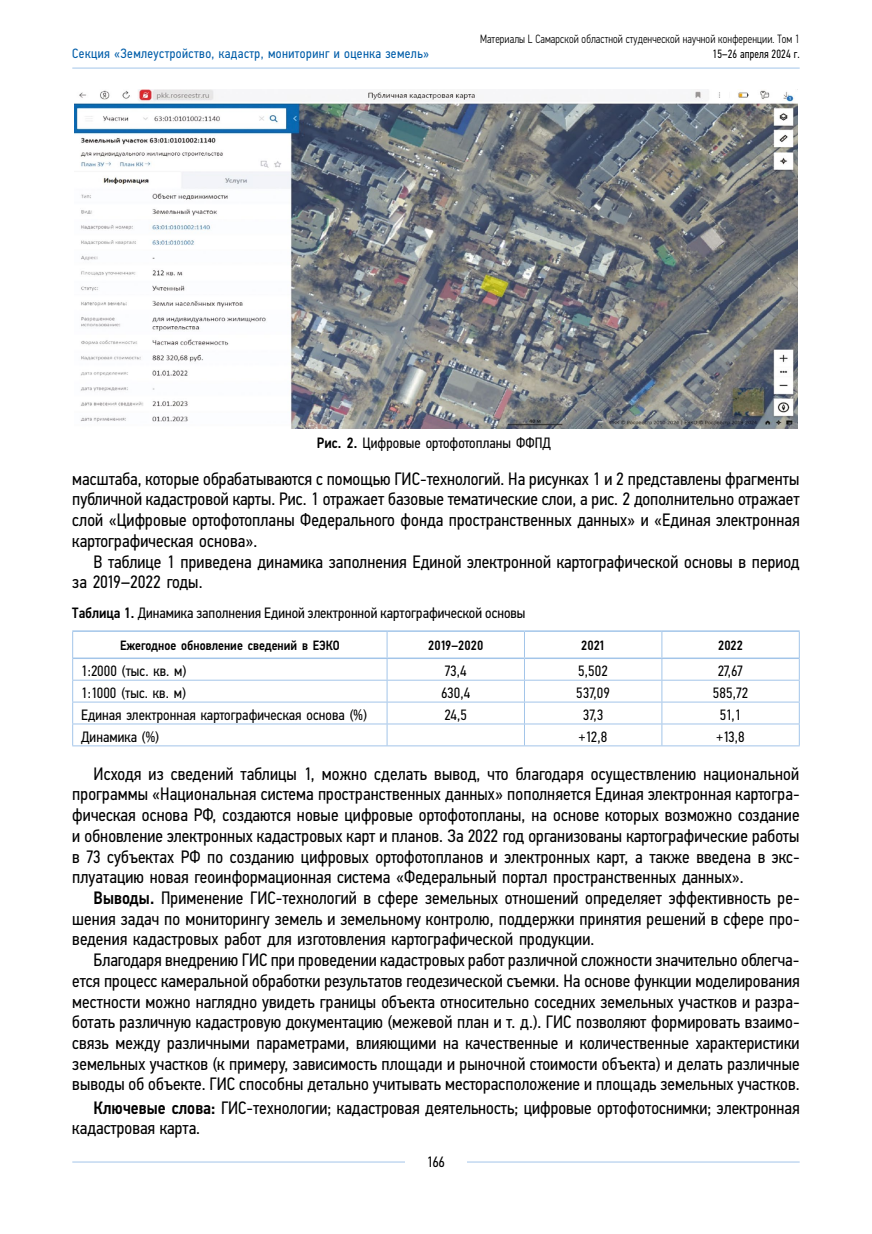
<style>
.page{position:relative;width:872px;height:1234px;background:#fff}
.page>*{position:absolute;margin:0;border:0;box-sizing:border-box;transform-origin:0 0}
.t1{font:18px/20.7px "Eco Vector Cond";letter-spacing:.005em;color:#000;text-align:justify}
.t2{font:15px "Eco Vector Cond";color:#000}
.t3{font:13.5px "Eco Vector Cond";letter-spacing:.03em;color:#005da9}
.t4{font:500 13.5px "Eco Vector Cond";letter-spacing:.005em;color:#000}
.t5{font:300 12px "Eco Vector Cond";letter-spacing:.01em;color:#000;scale:.9 1}
.t6{font:12px "Eco Vector Cond";letter-spacing:.01em;color:#000;scale:.9 1}
.s1{font-weight:500}
</style>
<div class="page">
<hr style="left:72px;top:1161px;width:727px;height:1px;background:#a3c5e9">
<div style="left:405px;top:1155px;width:62px;height:21px;background:#fff"></div>
<hr style="left:72px;top:68px;width:727px;height:1px;background:#a3c5e9">
<hr style="left:72px;top:679px;width:315px;height:1px;background:#a3c5e9">
<hr style="left:387px;top:679px;width:137px;height:1px;background:#a3c5e9">
<hr style="left:524px;top:679px;width:138px;height:1px;background:#a3c5e9">
<hr style="left:662px;top:679px;width:137px;height:1px;background:#a3c5e9">
<hr style="left:72px;top:701px;width:315px;height:1px;background:#a3c5e9">
<hr style="left:387px;top:701px;width:137px;height:1px;background:#a3c5e9">
<hr style="left:524px;top:701px;width:138px;height:1px;background:#a3c5e9">
<hr style="left:662px;top:701px;width:137px;height:1px;background:#a3c5e9">
<hr style="left:72px;top:723px;width:315px;height:1px;background:#a3c5e9">
<hr style="left:387px;top:723px;width:137px;height:1px;background:#a3c5e9">
<svg style="left:387px;top:631px;width:1px;height:114px"></svg>
<hr style="left:524px;top:723px;width:138px;height:1px;background:#a3c5e9">
<svg style="left:524px;top:631px;width:1px;height:114px"></svg>
<hr style="left:662px;top:723px;width:137px;height:1px;background:#a3c5e9">
<svg style="left:661px;top:631px;width:1px;height:114px"></svg>
<hr style="left:72px;top:745px;width:315px;height:1px;background:#a3c5e9">
<hr style="left:387px;top:745px;width:137px;height:1px;background:#a3c5e9">
<hr style="left:524px;top:745px;width:138px;height:1px;background:#a3c5e9">
<hr style="left:662px;top:745px;width:137px;height:1px;background:#a3c5e9">
<hr style="left:72px;top:630px;width:315px;height:1px;background:#a3c5e9">
<hr style="left:387px;top:630px;width:137px;height:1px;background:#a3c5e9">
<hr style="left:524px;top:630px;width:138px;height:1px;background:#a3c5e9">
<hr style="left:662px;top:630px;width:137px;height:1px;background:#a3c5e9">
<hr style="left:73px;top:657px;width:314px;height:2px;background:#a3c5e9">
<hr style="left:387px;top:657px;width:137px;height:2px;background:#a3c5e9">
<hr style="left:524px;top:657px;width:138px;height:2px;background:#a3c5e9">
<hr style="left:662px;top:657px;width:137px;height:2px;background:#a3c5e9">
<svg style="left:72px;top:631px;width:1px;height:114px"></svg>
<svg style="left:799px;top:631px;width:1px;height:114px"></svg>
<img style="left:74px;top:89px;width:723px;height:339px">
<p class="t5" style="left:480px;top:32px;width:357px">Материалы L Самарской областной студенческой научной конференции. Том 1</p>
<p class="t3" style="left:72px;top:45px;width:358px">Секция «Землеустройство, кадастр, мониторинг и оценка земель»</p>
<p class="t6" style="left:712px;top:47px;width:98px">15–26 апреля 2024 г.</p>
<p class="t2" style="left:317px;top:434px;width:235px"><span class="s1">Рис. 2.</span> Цифровые ортофотопланы ФФПД</p>
<p class="t1" style="left:72px;top:468px;width:729px">масштаба, которые обрабатываются с помощью ГИС-технологий. На рисунках 1 и 2 представлены фрагменты публичной кадастровой карты. Рис. 1 отражает базовые тематические слои, а рис. 2 дополнительно отражает слой «Цифровые ортофотопланы Федерального фонда пространственных данных» и «Единая электронная картографическая основа».</p>
<p class="t1" style="left:72px;top:551px;width:729px;text-indent:21px">В таблице 1 приведена динамика заполнения Единой электронной картографической основы в период за 2019–2022 годы.</p>
<p class="t2" style="left:72px;top:603px;width:455px"><span class="s1">Таблица 1.</span> Динамика заполнения Единой электронной картографической основы</p>
<p class="t4" style="left:120px;top:637px;width:221px">Ежегодное обновление сведений в ЕЭКО</p>
<p class="t4" style="left:428px;top:637px;width:56px">2019–2020</p>
<p class="t4" style="left:581px;top:637px;width:25px">2021</p>
<p class="t4" style="left:718px;top:637px;width:27px">2022</p>
<p class="t2" style="left:81px;top:661px;width:107px">1:2000 (тыс. кв. м)</p>
<p class="t2" style="left:445px;top:661px;width:23px">73,4</p>
<p class="t2" style="left:578px;top:661px;width:31px">5,502</p>
<p class="t2" style="left:718px;top:661px;width:27px">27,67</p>
<p class="t2" style="left:81px;top:683px;width:106px">1:1000 (тыс. кв. м)</p>
<p class="t2" style="left:441px;top:683px;width:31px">630,4</p>
<p class="t2" style="left:576px;top:683px;width:35px">537,09</p>
<p class="t2" style="left:713px;top:683px;width:37px">585,72</p>
<p class="t2" style="left:81px;top:705px;width:287px">Единая электронная картографическая основа (%)</p>
<p class="t2" style="left:444px;top:705px;width:24px">24,5</p>
<p class="t2" style="left:583px;top:705px;width:22px">37,3</p>
<p class="t2" style="left:720px;top:705px;width:23px">51,1</p>
<p class="t2" style="left:81px;top:727px;width:79px">Динамика (%)</p>
<p class="t2" style="left:579px;top:727px;width:30px">+12,8</p>
<p class="t2" style="left:716px;top:727px;width:30px">+13,8</p>
<p class="t1" style="left:72px;top:763px;width:729px;text-indent:21px">Исходя из сведений таблицы 1, можно сделать вывод, что благодаря осуществлению национальной программы «Национальная система пространственных данных» пополняется Единая электронная картогра&shy;фическая основа РФ, создаются новые цифровые ортофотопланы, на основе которых возможно создание и обновление электронных кадастровых карт и планов. За 2022 год организованы картографические работы в 73 субъектах РФ по созданию цифровых ортофотопланов и электронных карт, а также введена в экс&shy;плуатацию новая геоинформационная система «Федеральный портал пространственных данных».</p>
<p class="t1" style="left:72px;top:887px;width:729px;text-indent:21px"><span class="s1">Выводы.</span> Применение ГИС-технологий в сфере земельных отношений определяет эффективность ре&shy;шения задач по мониторингу земель и земельному контролю, поддержки принятия решений в сфере про&shy;ведения кадастровых работ для изготовления картографической продукции.</p>
<p class="t1" style="left:72px;top:949px;width:729px;text-indent:21px">Благодаря внедрению ГИС при проведении кадастровых работ различной сложности значительно облегча&shy;ется процесс камеральной обработки результатов геодезической съемки. На основе функции моделирования местности можно наглядно увидеть границы объекта относительно соседних земельных участков и разра&shy;ботать различную кадастровую документацию (межевой план и т. д.). ГИС позволяют формировать взаимо&shy;связь между различными параметрами, влияющими на качественные и количественные характеристики земельных участков (к примеру, зависимость площади и рыночной стоимости объекта) и делать различные выводы об объекте. ГИС способны детально учитывать месторасположение и площадь земельных участков.</p>
<p class="t1" style="left:72px;top:1098px;width:729px;line-height:19.5px;text-indent:21px"><span class="s1">Ключевые слова:</span> ГИС-технологии; кадастровая деятельность; цифровые ортофотоснимки; электронная кадастровая карта.</p>
<p class="t2" style="left:427px;top:1152px;width:20px">166</p>
</div>
